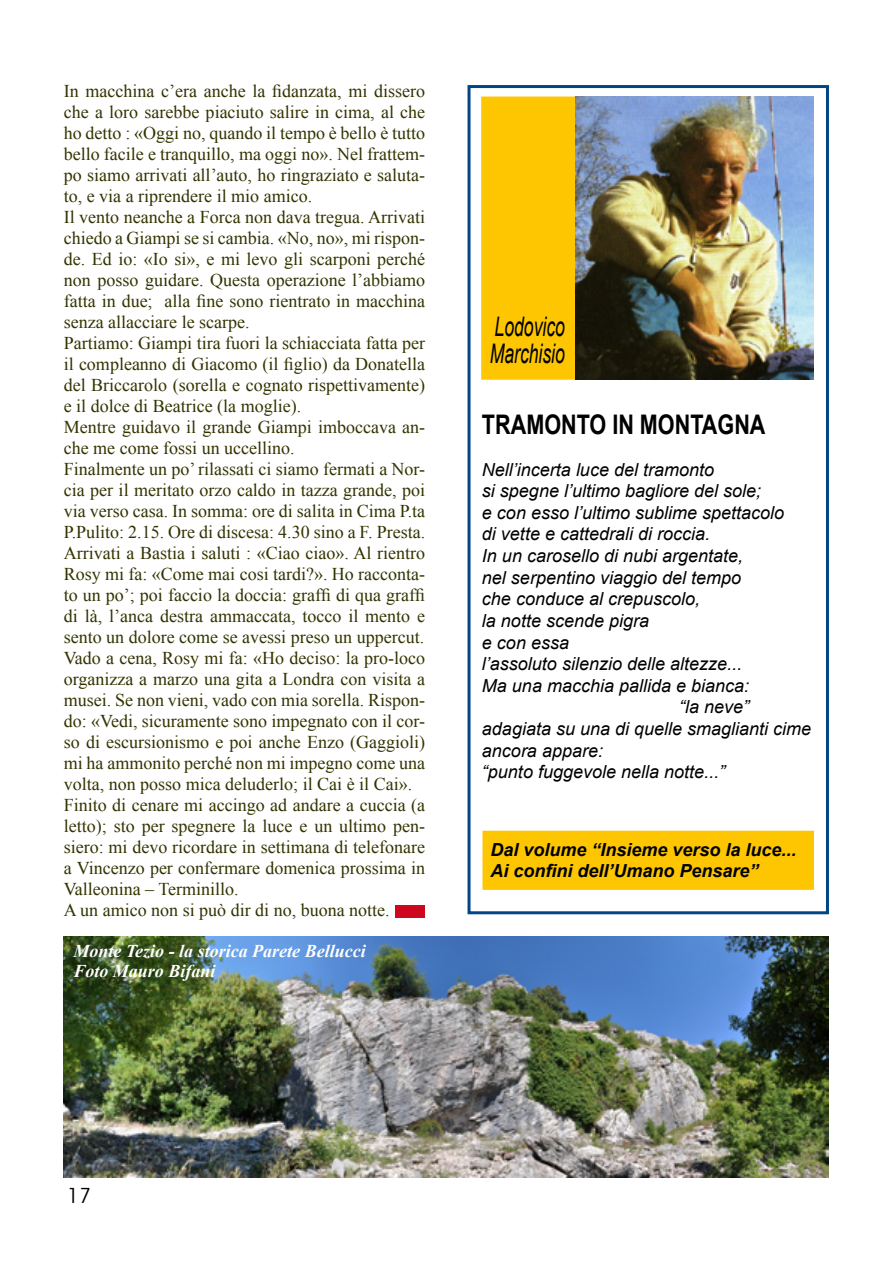
<style>
.page{position:relative;width:893px;height:1263px;background:#fff}
.page>*{position:absolute;margin:0;border:0;box-sizing:border-box;transform-origin:0 0}
.t1{font:700 27px "Arial";color:#000;scale:.8 1}
.t2{font:italic 27px/27px "Arial";color:#020202;scale:.65 1}
.t3{font:21px "Avant Garde IT Cby BT";color:#000}
.t4{font:18px/21px "Times New Roman";color:#330}
.t5{font:italic 18px "Arial";color:#000}
.t6{font:italic 700 18px/21px "Arial";color:#000}
.t7{font:italic 700 18px/19.5px "Times New Roman";color:#fff}
</style>
<div class="page">
<div style="left:482px;top:831px;width:332px;height:59px;background:#fdc600;border:2px solid #fdc600"></div>
<div style="left:481px;top:97px;width:332px;height:283px;background:#fdc600;border:2px solid #fdc600"></div>
<div style="left:467px;top:85px;width:362px;height:829px;border:3px solid #004687"></div>
<img style="left:575px;top:97px;width:238px;height:283px">
<img style="left:64px;top:936px;width:765px;height:242px">
<div style="left:395px;top:905px;width:30px;height:12px;background:#cd071e"></div>
<p class="t4" style="left:64px;top:80px;width:363px">In macchina c’era anche la fidanzata, mi dissero che a loro sarebbe piaciuto salire in cima, al che ho detto : «Oggi no, quando il tempo è bello è tutto bello facile e tranquillo, ma oggi no». Nel frattem&shy;po siamo arrivati all’auto, ho ringraziato e saluta&shy;to, e via a riprendere il mio amico.<br>Il vento neanche a Forca non dava tregua. Arrivati chiedo a Giampi se si cambia. «No, no», mi rispon&shy;de. Ed io: «Io si», e mi levo gli scarponi perché non posso guidare. Questa operazione l’abbiamo fatta in due; alla fine sono rientrato in macchina senza allacciare le scarpe.<br>Partiamo: Giampi tira fuori la schiacciata fatta per il compleanno di Giacomo (il figlio) da Donatella del Briccarolo (sorella e cognato rispettivamente) e il dolce di Beatrice (la moglie).<br>Mentre guidavo il grande Giampi imboccava an&shy;che me come fossi un uccellino.<br>Finalmente un po’ rilassati ci siamo fermati a Nor&shy;cia per il meritato orzo caldo in tazza grande, poi via verso casa. In somma: ore di salita in Cima P.ta P.Pulito: 2.15. Ore di discesa: 4.30 sino a F. Presta.<br>Arrivati a Bastia i saluti : «Ciao ciao». Al rientro Rosy mi fa: «Come mai cosi tardi?». Ho racconta&shy;to un po’; poi faccio la doccia: graffi di qua graffi di là, l’anca destra ammaccata, tocco il mento e sento un dolore come se avessi preso un uppercut.<br>Vado a cena, Rosy mi fa: «Ho deciso: la pro-loco organizza a marzo una gita a Londra con visita a musei. Se non vieni, vado con mia sorella. Rispon&shy;do: «Vedi, sicuramente sono impegnato con il cor&shy;so di escursionismo e poi anche Enzo (Gaggioli) mi ha ammonito perché non mi impegno come una volta, non posso mica deluderlo; il Cai è il Cai».<br>Finito di cenare mi accingo ad andare a cuccia (a letto); sto per spegnere la luce e un ultimo pen&shy;siero: mi devo ricordare in settimana di telefonare a Vincenzo per confermare domenica prossima in Valleonina – Terminillo.<br>A un amico non si può dir di no, buona notte.</p>
<p class="t7" style="left:73px;top:941px;width:294px">Monte Tezio - la storica Parete Bellucci<br>Foto Mauro Bifani</p>
<h1 class="t2" style="left:490px;top:314px;width:117px">Lodovico<br>Marchisio</h1>
<h1 class="t1" style="left:482px;top:407px;width:356px">TRAMONTO IN MONTAGNA</h1>
<p class="t5" style="left:482px;top:458px;width:234px">Nell’incerta luce del tramonto</p>
<p class="t5" style="left:482px;top:479px;width:281px">si spegne l’ultimo bagliore del sole;</p>
<p class="t5" style="left:482px;top:501px;width:304px">e con esso l’ultimo sublime spettacolo</p>
<p class="t5" style="left:482px;top:522px;width:230px">di vette e cattedrali di roccia.</p>
<p class="t5" style="left:482px;top:544px;width:263px">In un carosello di nubi argentate,</p>
<p class="t5" style="left:482px;top:566px;width:261px">nel serpentino viaggio del tempo</p>
<p class="t5" style="left:482px;top:587px;width:220px">che conduce al crepuscolo,</p>
<p class="t5" style="left:482px;top:609px;width:169px">la notte scende pigra</p>
<p class="t5" style="left:482px;top:630px;width:89px">e con essa</p>
<p class="t5" style="left:482px;top:652px;width:262px">l’assoluto silenzio delle altezze...</p>
<p class="t5" style="left:482px;top:674px;width:269px">Ma una macchia pallida e bianca:</p>
<p class="t5" style="left:679px;top:695px;width:72px">“la neve”</p>
<p class="t5" style="left:482px;top:717px;width:331px">adagiata su una di quelle smaglianti cime</p>
<p class="t5" style="left:482px;top:738px;width:123px">ancora appare:</p>
<p class="t5" style="left:482px;top:760px;width:245px">“punto fuggevole nella notte...”</p>
<p class="t6" style="left:490px;top:840px;width:308px">Dal volume “Insieme verso la luce...<br>Ai confini dell’Umano Pensare”</p>
<p class="t3" style="left:67px;top:1183px;width:25px">17</p>
</div>
